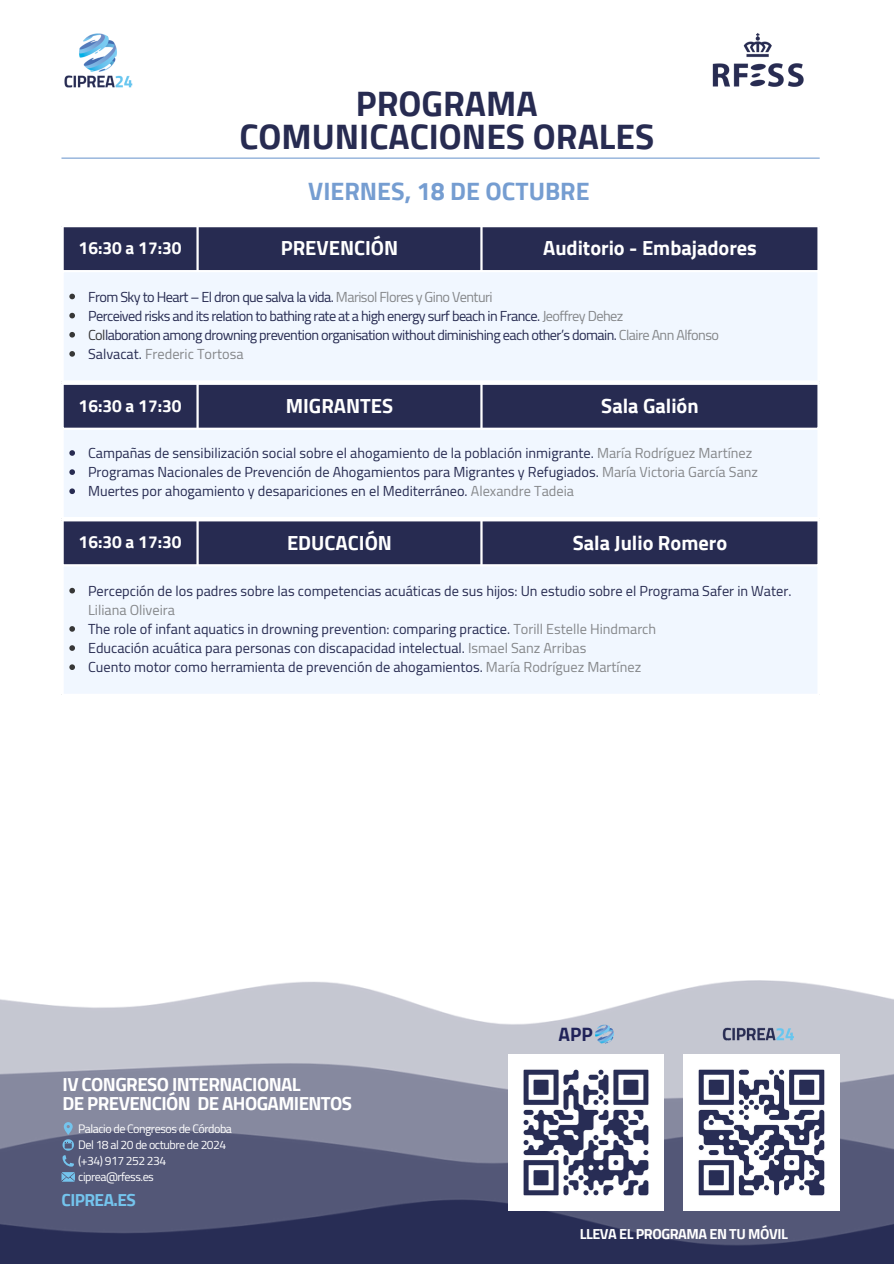
<style>
.page{position:relative;width:894px;height:1264px;background:#fff}
.page>*{position:absolute;margin:0;border:0;box-sizing:border-box;transform-origin:0 0}
.t1{font:700 35.25px/33.3px "Cairo";color:#272b51;text-align:center}
.t2{font:700 25.05px "Cairo";color:#759dd1}
.t3{font:700 20.25px "Cairo";color:#fff}
.t4{font:700 19.2px "Cairo";color:#202359}
.t5{font:700 18.75px/18.9px "Cairo";letter-spacing:-.03em;color:#fff}
.t6{font:700 17.25px "Cairo";color:#fff}
.t7{font:700 17.25px "Cairo";letter-spacing:-.03em;color:#74c4ed}
.t8{font:700 14.4px "Cairo";letter-spacing:-.03em;color:#fff}
.t9{font:14.25px/19.2px "Cairo";color:#272b51}
.t10{font:14.25px "Cairo";letter-spacing:-.04em;color:#272b51}
.t11{font:14.25px "Cairo";color:#85878a}
.t12{font:12.15px "Cairo";letter-spacing:-.04em;color:#fff}
.s1{color:#85878a}
.s2{color:#373737}
.s3{color:#272b51}
</style>
<div class="page">
<img style="left:0;top:980px;width:893px;height:283px">
<hr style="left:61px;top:157px;width:758px;height:2px;background:#759dd1">
<div style="left:64px;top:227px;width:753px;height:43px;background:#272b51"></div>
<div style="left:62px;top:271px;width:756px;height:111px;background:#f1f7ff"></div>
<svg style="left:69px;top:294px;width:6px;height:5px"></svg>
<svg style="left:69px;top:313px;width:6px;height:5px"></svg>
<svg style="left:69px;top:332px;width:6px;height:5px"></svg>
<svg style="left:69px;top:351px;width:6px;height:6px"></svg>
<hr style="left:61px;top:227px;width:3px;height:153px;background:#fff">
<hr style="left:196px;top:227px;width:3px;height:43px;background:#fff">
<hr style="left:480px;top:227px;width:2px;height:43px;background:#fff">
<hr style="left:817px;top:227px;width:2px;height:153px;background:#fff">
<hr style="left:61px;top:270px;width:758px;height:2px;background:#fff">
<hr style="left:61px;top:380px;width:758px;height:2px;background:#fff">
<div style="left:64px;top:385px;width:753px;height:42px;background:#272b51"></div>
<div style="left:62px;top:428px;width:756px;height:90px;background:#f1f7ff"></div>
<svg style="left:69px;top:450px;width:6px;height:6px"></svg>
<svg style="left:69px;top:469px;width:6px;height:6px"></svg>
<svg style="left:69px;top:488px;width:6px;height:6px"></svg>
<hr style="left:61px;top:385px;width:3px;height:132px;background:#fff">
<hr style="left:196px;top:385px;width:3px;height:42px;background:#fff">
<hr style="left:480px;top:385px;width:2px;height:42px;background:#fff">
<hr style="left:817px;top:385px;width:2px;height:132px;background:#fff">
<hr style="left:61px;top:427px;width:758px;height:3px;background:#fff">
<hr style="left:61px;top:517px;width:758px;height:2px;background:#fff">
<div style="left:64px;top:521px;width:753px;height:43px;background:#272b51"></div>
<div style="left:62px;top:565px;width:756px;height:130px;background:#f1f7ff"></div>
<svg style="left:69px;top:588px;width:6px;height:5px"></svg>
<svg style="left:69px;top:626px;width:6px;height:5px"></svg>
<svg style="left:69px;top:645px;width:6px;height:6px"></svg>
<svg style="left:69px;top:664px;width:6px;height:6px"></svg>
<hr style="left:61px;top:521px;width:3px;height:172px;background:#fff">
<hr style="left:196px;top:521px;width:3px;height:43px;background:#fff">
<hr style="left:480px;top:521px;width:2px;height:43px;background:#fff">
<hr style="left:817px;top:521px;width:2px;height:172px;background:#fff">
<hr style="left:61px;top:564px;width:758px;height:2px;background:#fff">
<hr style="left:61px;top:693px;width:758px;height:3px;background:#fff">
<svg style="left:62px;top:1122px;width:12px;height:44px"></svg>
<svg style="left:61px;top:1172px;width:14px;height:9px"></svg>
<img style="left:683px;top:1054px;width:155px;height:156px">
<img style="left:508px;top:1054px;width:155px;height:156px">
<img style="left:722px;top:1025px;width:77px;height:16px">
<img style="left:595px;top:1024px;width:19px;height:20px">
<img style="left:712px;top:33px;width:91px;height:54px">
<img style="left:64px;top:33px;width:69px;height:55px">
<p class="t1" style="left:239px;top:87px;width:416px">PROGRAMA<br>COMUNICACIONES ORALES</p>
<p class="t2" style="left:308px;top:177px;width:283px">VIERNES, 18 DE OCTUBRE</p>
<h1 class="t6" style="left:79px;top:238px;width:104px">16:30 a 17:30</h1>
<p class="t3" style="left:281px;top:236px;width:119px">PREVENCIÓN</p>
<h2 class="t3" style="left:543px;top:236px;width:215px">Auditorio - Embajadores</h2>
<p class="t10" style="left:88px;top:288px;width:406px">From Sky to Heart – El dron que salva la vida. <span class="s1">Marisol Flores y Gino Venturi</span></p>
<p class="t10" style="left:88px;top:307px;width:536px">Perceived risks and its relation to bathing rate at a high energy surf beach in France. <span class="s1">Jeoffrey Dehez</span></p>
<p class="t10" style="left:88px;top:326px;width:632px"><span class="s2">Col</span>laboration among drowning prevention organisation without diminishing each other’s domain. <span class="s1">Claire Ann Alfonso</span></p>
<p class="t11" style="left:88px;top:346px;width:157px"><span class="s3">Salvacat.</span> Frederic Tortosa</p>
<p class="t6" style="left:79px;top:396px;width:104px">16:30 a 17:30</p>
<p class="t3" style="left:285px;top:394px;width:109px">MIGRANTES</p>
<p class="t3" style="left:601px;top:394px;width:99px">Sala Galión</p>
<p class="t9" style="left:88px;top:443px;width:665px">Campañas de sensibilización social sobre el ahogamiento de la población inmigrante. <span class="s1">María Rodríguez Martínez</span></p>
<p class="t9" style="left:88px;top:462px;width:671px">Programas Nacionales de Prevención de Ahogamientos para Migrantes y Refugiados. <span class="s1">María Victoria García Sanz</span></p>
<p class="t9" style="left:88px;top:482px;width:487px">Muertes por ahogamiento y desapariciones en el Mediterráneo. <span class="s1">Alexandre Tadeia</span></p>
<p class="t6" style="left:79px;top:532px;width:104px">16:30 a 17:30</p>
<p class="t3" style="left:287px;top:530px;width:106px">EDUCACIÓN</p>
<p class="t3" style="left:572px;top:530px;width:156px">Sala Julio Romero</p>
<p class="t9" style="left:88px;top:581px;width:704px">Percepción de los padres sobre las competencias acuáticas de sus hijos: Un estudio sobre el Programa Safer in Water.<br><span class="s1">Liliana Oliveira</span></p>
<p class="t9" style="left:88px;top:619px;width:569px">The role of infant aquatics in drowning prevention: comparing practice. <span class="s1">Torill Estelle Hindmarch</span></p>
<p class="t9" style="left:88px;top:638px;width:499px">Educación acuática para personas con discapacidad intelectual. <span class="s1">Ismael Sanz Arribas</span></p>
<p class="t9" style="left:88px;top:657px;width:554px">Cuento motor como herramienta de prevención de ahogamientos. <span class="s1">María Rodríguez Martínez</span></p>
<h3 class="t5" style="left:62px;top:1075px;width:291px">IV CONGRESO INTERNACIONAL<br>DE PREVENCIÓN DE AHOGAMIENTOS</h3>
<p class="t12" style="left:78px;top:1121px;width:155px">Palacio de Congresos de Córdoba</p>
<p class="t12" style="left:78px;top:1137px;width:150px">Del 18 al 20 de octubre de 2024</p>
<p class="t12" style="left:78px;top:1153px;width:89px">(+34) 917 252 234</p>
<p class="t12" style="left:78px;top:1169px;width:77px">ciprea@rfess.es</p>
<h3 class="t7" style="left:61px;top:1189px;width:76px">CIPREA.ES</h3>
<p class="t4" style="left:558px;top:1023px;width:36px">APP</p>
<p class="t8" style="left:579px;top:1225px;width:209px">LLEVA EL PROGRAMA EN TU MÓVIL</p>
</div>
